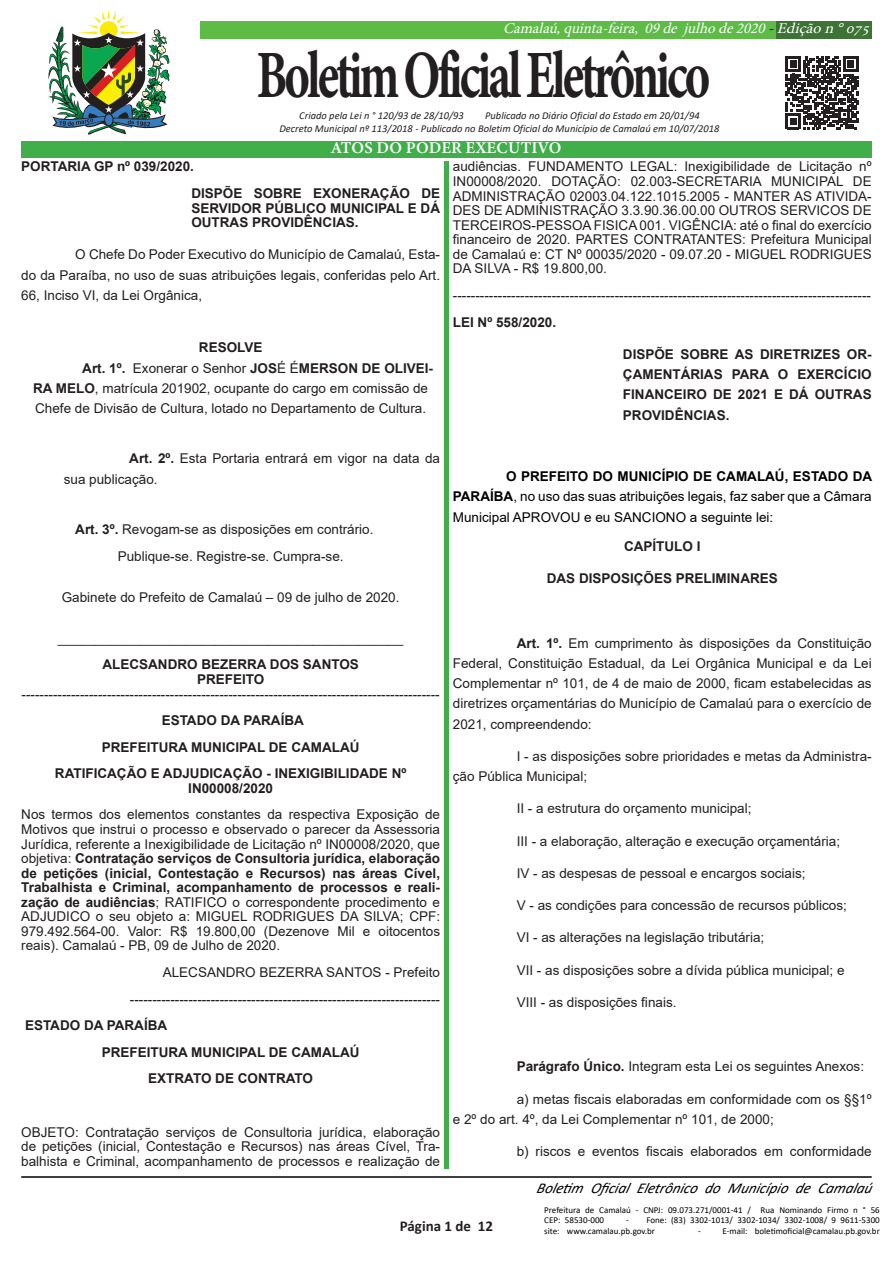
<style>
.page{position:relative;width:893px;height:1263px;background:#fff}
.page>*{position:absolute;margin:0;border:0;box-sizing:border-box;transform-origin:0 0}
.t1{font:67.65px "Minion Variable Concept";letter-spacing:-.045em;color:#231f20;scale:.71 1}
.t2{font:16.5px "Minion Variable Concept";letter-spacing:.02em;color:#fff}
.t3{font:italic 15px "Minion Pro";color:#fff}
.t4{font:italic 15px "Calibri";color:#000}
.t5{font:700 15px "Calibri";color:#231f20}
.Normal__Web{font:13.5px/14.5px "Arial";color:#231f20;text-align:justify}
.Normal__Web-2{font:700 13.5px/14.5px "Arial";color:#231f20;text-align:justify}
.t6{font:13.5px/20.2px "Arial";color:#000;text-align:justify}
.t7{font:italic 10.5px "Calibri";color:#231f20}
.t8{font:9px/10.5px "Calibri";color:#000}
.s1{color:#000}
.s2{font-weight:400}
.s3{font-weight:700}
</style>
<div class="page">
<div style="left:736px;top:21px;width:136px;height:17px;background:#3e7336"></div>
<div style="left:21px;top:21px;width:755px;height:17px;background:#5dbb46"></div>
<hr style="left:21px;top:1176px;width:851px;height:2px;background:#000">
<div style="left:444px;top:48px;width:5px;height:1121px;background:#40ae49"></div>
<div style="left:19px;top:9px;width:181px;height:132px;background:#fff"></div>
<div style="left:425px;top:40px;width:38px;height:121px;background:#fff"></div>
<svg style="left:48px;top:10px;width:122px;height:125px"></svg>
<svg style="left:104px;top:113px;width:10px;height:14px"></svg>
<div style="left:105px;top:114px;width:8px;height:11px;background:#377dc1;border-radius:50%"></div>
<div style="left:21px;top:141px;width:851px;height:16px;background:#40ae49"></div>
<svg style="left:786px;top:56px;width:72px;height:73px"></svg>
<p class="t3" style="left:503px;top:18px;width:373px">Camalaú,quinta-feira, 09de julhode2020<span class="s1">-</span>Ediçãon°075</p>
<p class="t1" style="left:256px;top:28px;width:640px">Boletim Oficial Eletrônico</p>
<p class="t7" style="left:299px;top:108px;width:166px">Criado pela Lei n ° 120/93 de 28/10/93</p>
<p class="t7" style="left:485px;top:108px;width:216px">Publicado no Diário Oficial do Estado em 20/01/94</p>
<p class="t7" style="left:279px;top:121px;width:442px">Decreto Municipal nº 113/2018 - Publicado no Boletim Oficial do Município de Camalaú em 10/07/2018</p>
<p class="t2" style="left:332px;top:136px;width:231px">ATOS DO PODER EXECUTIVO</p>
<p class="Normal__Web-2" style="left:21px;top:160px;width:174px">PORTARIA GP nº 039/2020.</p>
<p class="Normal__Web-2" style="left:191px;top:186px;width:250px">DISPÕE SOBRE EXONERAÇÃO DE SERVIDOR PÚBLICO MUNICIPAL E DÁ OUTRAS PROVIDÊNCIAS.</p>
<p class="Normal__Web" style="left:21px;top:244px;width:420px;line-height:20.2px;text-indent:54px">O Chefe Do Poder Executivo do Município de Camalaú, Esta&shy;do da Paraíba, no uso de suas atribuições legais, conferidas pelo Art.<br>66, Inciso VI, da Lei Orgânica,</p>
<p class="Normal__Web-2" style="left:199px;top:340px;width:65px">RESOLVE</p>
<p class="Normal__Web-2" style="left:82px;top:361px;width:352px">Art. 1º. <span class="s2">Exonerar o Senhor</span> JOS<span class="s2">É É</span>MERSON DE OLIVEI-</p>
<p class="Normal__Web" style="left:33px;top:381px;width:396px"><span class="s3">RA MELO</span>, matrícula 201902, ocupante do cargo em comissão de</p>
<p class="Normal__Web" style="left:35px;top:401px;width:392px">Chefe de Divisão de Cultura, lotado no Departamento de Cultura.</p>
<p class="Normal__Web" style="left:64px;top:448px;width:378px;line-height:20.2px;text-indent:65px"><span class="s3">Art. 2º.</span> Esta Portaria entrará em vigor na data da sua publicação.</p>
<p class="Normal__Web" style="left:75px;top:522px;width:300px"><span class="s3">Art. 3º.</span> Revogam-se as disposições em contrário.</p>
<p class="Normal__Web" style="left:118px;top:548px;width:227px">Publique-se. Registre-se. Cumpra-se.</p>
<p class="Normal__Web" style="left:62px;top:589px;width:339px">Gabinete do Prefeito de Camalaú – 09 de julho de 2020.</p>
<p class="Normal__Web" style="left:453px;top:159px;width:420px">audiências. FUNDAMENTO LEGAL: Inexigibilidade de Licitação nº IN00008/2020. DOTAÇÃO: 02.003-SECRETARIA MUNICIPAL DE ADMINISTRAÇÃO 02003.04.122.1015.2005 - MANTER AS ATIVIDA-DES DE ADMINISTRAÇÃO 3.3.90.36.00.00 OUTROS SERVICOS DE TERCEIROS-PESSOA FISICA 001. VIGÊNCIA: até o final do exercício financeiro de 2020. PARTES CONTRATANTES: Prefeitura Municipal de Camalaú e: CT Nº 00035/2020 - 09.07.20 - MIGUEL RODRIGUES DA SILVA - R$ 19.800,00.</p>
<p class="Normal__Web" style="left:453px;top:288px;width:420px">---------------------------------------------------------------------------------------------</p>
<p class="Normal__Web-2" style="left:453px;top:315px;width:105px">LEI Nº 558/2020.</p>
<p class="Normal__Web-2" style="left:623px;top:344px;width:250px;line-height:20.2px">DISPÕE SOBRE AS DIRETRIZES OR-ÇAMENTÁRIAS PARA O EXERCÍCIO FINANCEIRO DE 2021 E DÁ OUTRAS PROVIDÊNCIAS.</p>
<p class="t6" style="left:453px;top:466px;width:421px;text-indent:53px"><span class="s3">O PREFEITO DO MUNICÍPIO DE CAMALAÚ, ESTADO DA PARAÍBA</span>, no uso das suas atribuições legais, faz saber que a Câmara Municipal APROVOU e eu SANCIONO a seguinte lei:</p>
<p class="Normal__Web-2" style="left:624px;top:539px;width:78px">CAPÍTULO I</p>
<p class="Normal__Web-2" style="left:547px;top:571px;width:233px">DAS DISPOSIÇÕES PRELIMINARES</p>
<p class="Normal__Web" style="left:58px;top:631px;width:347px">______________________________________________</p>
<p class="Normal__Web" style="left:22px;top:657px;width:420px;text-align:center"><span class="s3">ALECSANDRO BEZERRA DOS SANTOS<br>PREFEITO </span>---------------------------------------------------------------------------------------------</p>
<p class="Normal__Web-2" style="left:162px;top:713px;width:144px">ESTADO DA PARAÍBA</p>
<p class="Normal__Web-2" style="left:102px;top:740px;width:259px">PREFEITURA MUNICIPAL DE CAMALAÚ</p>
<p class="Normal__Web-2" style="left:55px;top:766px;width:353px;text-align:center">RATIFICAÇÃO E ADJUDICAÇÃO - INEXIGIBILIDADE Nº<br>IN00008/2020</p>
<p class="Normal__Web" style="left:21px;top:807px;width:420px">Nos termos dos elementos constantes da respectiva Exposição de Motivos que instrui o processo e observado o parecer da Assessoria Jurídica, referente a Inexigibilidade de Licitação nº IN00008/2020, que objetiva: <span class="s3">Contratação serviços de Consultoria jurídica, elaboração de petições (inicial, Contestação e Recursos) nas áreas Cível, Trabalhista e Criminal, acompanhamento de processos e reali&shy;zação de audiências</span>; RATIFICO o correspondente procedimento e ADJUDICO o seu objeto a: MIGUEL RODRIGUES DA SILVA; CPF:<br>979.492.564-00. Valor: R$ 19.800,00 (Dezenove Mil e oitocentos reais). Camalaú - PB, 09 de Julho de 2020.</p>
<p class="Normal__Web" style="left:163px;top:965px;width:279px">ALECSANDRO BEZERRA SANTOS - Prefeito</p>
<p class="Normal__Web" style="left:130px;top:991px;width:312px">---------------------------------------------------------------------</p>
<p class="Normal__Web-2" style="left:25px;top:1018px;width:144px">ESTADO DA PARAÍBA</p>
<p class="Normal__Web-2" style="left:102px;top:1045px;width:259px">PREFEITURA MUNICIPAL DE CAMALAÚ</p>
<p class="Normal__Web-2" style="left:148px;top:1071px;width:166px">EXTRATO DE CONTRATO</p>
<p class="Normal__Web" style="left:21px;top:1124px;width:420px">OBJETO: Contratação serviços de Consultoria jurídica, elaboração de petições (inicial, Contestação e Recursos) nas áreas Cível, Tra&shy;balhista e Criminal, acompanhamento de processos e realização de</p>
<p class="Normal__Web" style="left:453px;top:633px;width:420px;line-height:20.2px;text-indent:64px"><span class="s3">Art. 1º.</span> Em cumprimento às disposições da Constituição Federal, Constituição Estadual, da Lei Orgânica Municipal e da Lei Complementar nº 101, de 4 de maio de 2000, ficam estabelecidas as diretrizes orçamentárias do Município de Camalaú para o exercício de 2021, compreendendo:</p>
<p class="Normal__Web" style="left:453px;top:746px;width:420px;line-height:20.2px;text-indent:64px">I - as disposições sobre prioridades e metas da Administra&shy;ção Pública Municipal;</p>
<p class="Normal__Web" style="left:517px;top:801px;width:236px">II - a estrutura do orçamento municipal;</p>
<p class="Normal__Web" style="left:517px;top:833px;width:325px">III - a elaboração, alteração e execução orçamentária;</p>
<p class="Normal__Web" style="left:517px;top:866px;width:290px">IV - as despesas de pessoal e encargos sociais;</p>
<p class="Normal__Web" style="left:517px;top:898px;width:332px">V - as condições para concessão de recursos públicos;</p>
<p class="Normal__Web" style="left:517px;top:930px;width:249px">VI - as alterações na legislação tributária;</p>
<p class="Normal__Web" style="left:517px;top:962px;width:329px">VII - as disposições sobre a dívida pública municipal; e</p>
<p class="Normal__Web" style="left:517px;top:995px;width:161px">VIII - as disposições finais.</p>
<p class="Normal__Web" style="left:517px;top:1059px;width:349px"><span class="s3">Parágrafo Único.</span> Integram esta Lei os seguintes Anexos:</p>
<p class="Normal__Web" style="left:453px;top:1089px;width:420px;line-height:20.2px;text-indent:64px">a) metas fiscais elaboradas em conformidade com os §§1º e 2º do art. 4º, da Lei Complementar nº 101, de 2000;</p>
<p class="Normal__Web" style="left:517px;top:1144px;width:356px">b) riscos e eventos fiscais elaborados em conformidade</p>
<p class="t4" style="left:536px;top:1178px;width:342px">Boletim Oficial Eletrônico do Município de Camalaú</p>
<p class="t5" style="left:400px;top:1215px;width:95px">Página 1 de 12</p>
<p class="t8" style="left:544px;top:1204px;width:337px">Prefeitura de Camalaú - CNPJ: 09.073.271/0001-41 / Rua Nominando Firmo n ° 56<br>CEP: 58530-000</p>
<p class="t8" style="left:544px;top:1214px;width:337px;text-indent:82px">- Fone: (83) 3302-1013/ 3302-1034/ 3302-1008/ 9 9611-5300 site: www.camalau.pb.gov.br</p>
<p class="t8" style="left:698px;top:1225px;width:183px">- E-mail: boletimoficial@camalau.pb.gov.br</p>
</div>
